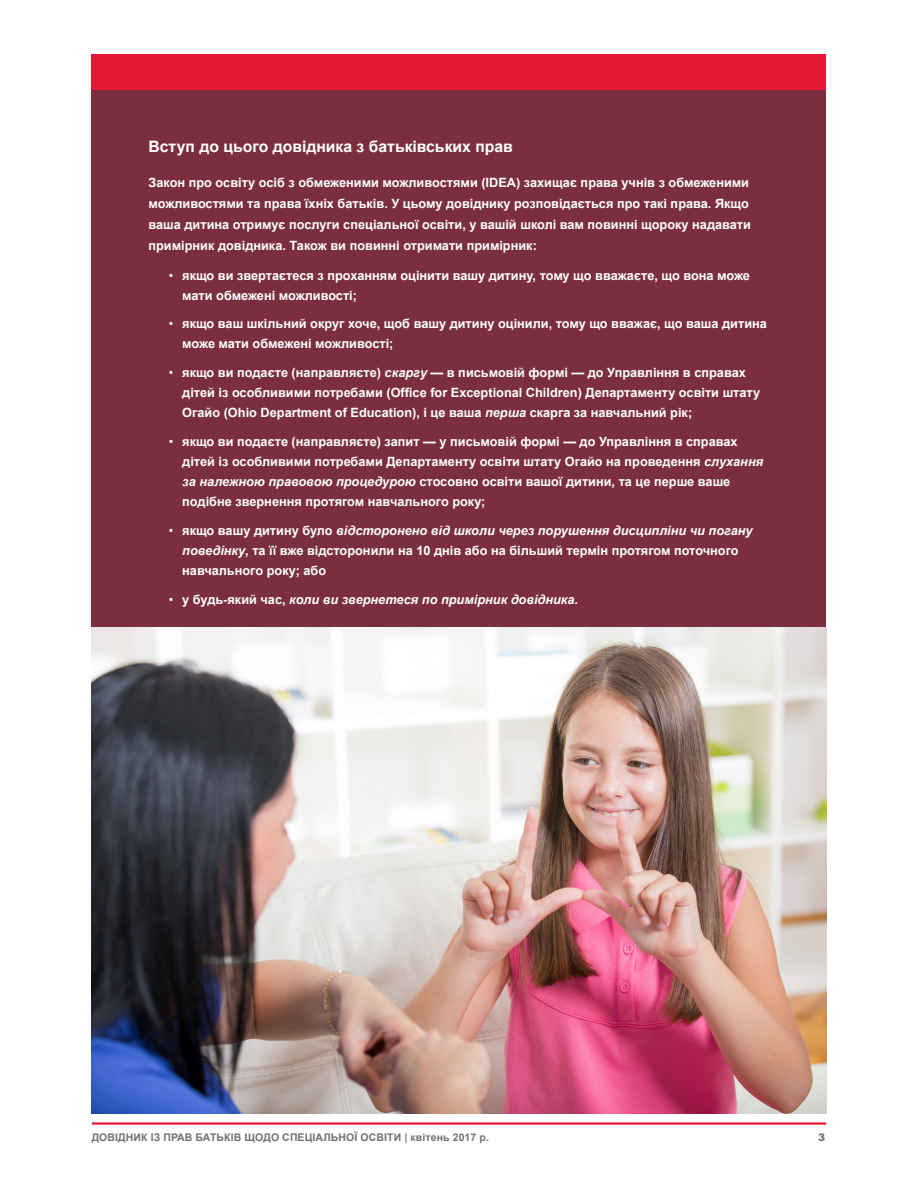
<style>
.page{position:relative;width:918px;height:1188px;background:#fff}
.page>*{position:absolute;margin:0;border:0;box-sizing:border-box;transform-origin:0 0}
.HD{font:700 15.75px "Arial";color:#fff}
.BOD{font:700 12.75px/20.2px "Arial";color:#fff}
.t1{font:italic 700 12.75px "Arial";color:#fff}
.t2{font:700 10.5px "Arial";letter-spacing:.01em;color:#717074}
.t3{font:900 10.5px "Arial";color:#717074}
.s1{font-weight:400}
.s2{font-style:italic}
.s3{font-weight:400;font-style:normal}
.s4{font-style:normal}
.s5{font-family:"Arial Narrow";font-weight:400;font-size:13.5px}
</style>
<div class="page">
<hr style="left:92px;top:1122px;width:734px;height:3px;background:#e51836">
<div style="left:92px;top:90px;width:734px;height:1017px;background:#7b2f3e"></div>
<div style="left:92px;top:54px;width:734px;height:36px;background:#e51836"></div>
<img style="left:92px;top:627px;width:734px;height:486px">
<h3 class="HD" style="left:148px;top:136px;width:366px">Вступ до цього довідника з батьківських прав</h3>
<p class="BOD" style="left:148px;top:172px;width:604px;line-height:21px">Закон про освіту осіб з обмеженими можливостями (IDEA) захищає права учнів з обмеженими можливостями та права їхніх батьків. У цьому довіднику розповідається про такі права. Якщо ваша дитина отримує послуги спеціальної освіти, у вашій школі вам повинні щороку надавати примірник довідника. Також ви повинні отримати примірник:</p>
<p class="BOD" style="left:182px;top:265px;width:569px;text-indent:-14px"><span class="s1">•</span> якщо ви звертаєтеся з проханням оцінити вашу дитину, тому що вважаєте, що вона може мати обмежені можливості;</p>
<p class="BOD" style="left:182px;top:314px;width:586px;text-indent:-14px"><span class="s1">•</span> якщо ваш шкільний округ хоче, щоб вашу дитину оцінили, тому що вважає, що ваша дитина може мати обмежені можливості;</p>
<p class="BOD" style="left:182px;top:363px;width:580px;text-indent:-14px"><span class="s1">•</span> якщо ви подаєте (направляєте) <span class="s2">скаргу</span> — в письмовій формі — до Управління в справах дітей із особливими потребами (Office for Exceptional Children) Департаменту освіти штату<br>Огайо (Ohio Department of Education), і це ваша <span class="s2">перша</span> скарга за навчальний рік;</p>
<p class="BOD" style="left:182px;top:431px;width:582px;text-indent:-14px"><span class="s1">•</span> якщо ви подаєте (направляєте) запит — у письмовій формі — до Управління в справах дітей із особливими потребами Департаменту освіти штату Огайо на проведення <span class="s2">слухання за належною правовою процедурою</span> стосовно освіти вашої дитини, та це перше ваше подібне звернення протягом навчального року;</p>
<p class="BOD" style="left:182px;top:520px;width:572px;text-indent:-14px"><span class="s1">•</span> якщо вашу дитину було <span class="s2">відсторонено від школи через порушення дисципліни чи погану поведінку</span>, та її вже відсторонили на 10 днів або на більший термін протягом поточного навчального року; або</p>
<p class="t1" style="left:169px;top:591px;width:411px"><span class="s3">•</span> <span class="s4">у будь-який час,</span> коли ви звернетеся по примірник довідника<span class="s4">.</span></p>
<p class="t2" style="left:92px;top:1131px;width:399px">ДОВІДНИК ІЗ ПРАВ БАТЬКІВ ЩОДО СПЕЦІАЛЬНОЇ ОСВІТИ <span class="s5">I</span> квітень 2017 р.</p>
<p class="t3" style="left:818px;top:1130px;width:9px">3</p>
</div>
